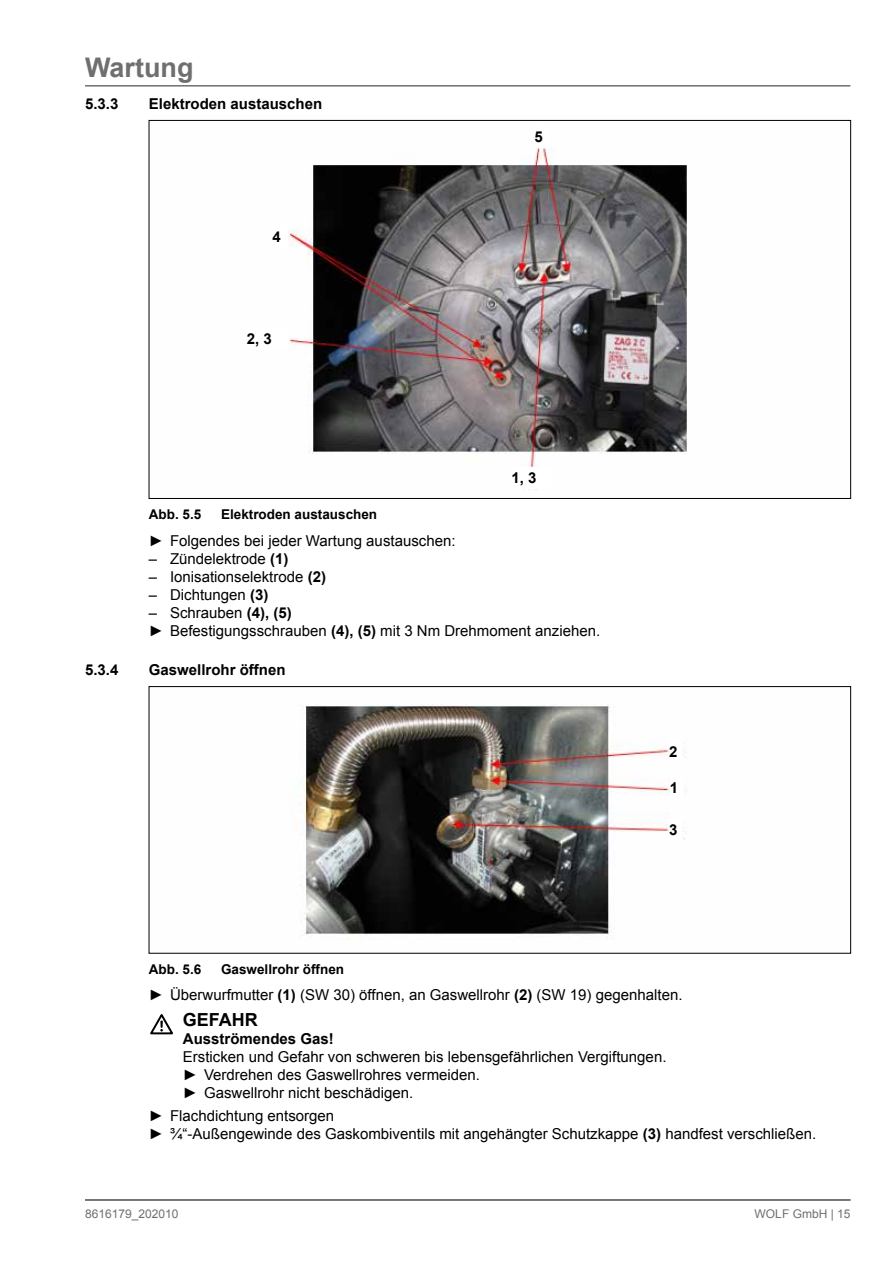
<style>
.page{position:relative;width:893px;height:1263px;background:#fff}
.page>*{position:absolute;margin:0;border:0;box-sizing:border-box;transform-origin:0 0}
.t1{font:700 27px "Arial";color:#706f6f}
.t2{font:700 18px "Arial";color:#000}
.t3{font:15px/18px "Arial";color:#000}
.t4{font:700 15px "Arial";color:#000}
.t5{font:700 13.5px "Arial";color:#000}
.t6{font:12px "Arial";color:#706f6f}
.s1{font-weight:700}
</style>
<div class="page">
<hr style="left:85px;top:85px;width:765px;height:2px;background:#706f6f">
<hr style="left:85px;top:1199px;width:765px;height:2px;background:#706f6f">
<img style="left:289px;top:144px;width:398px;height:346px">
<div style="left:511px;top:467px;width:41px;height:21px;background:#fff"></div>
<div style="left:534px;top:126px;width:16px;height:21px;background:#fff"></div>
<img style="left:302px;top:704px;width:385px;height:235px">
<div style="left:149px;top:686px;width:702px;height:267px;border:1px solid #000"></div>
<div style="left:669px;top:741px;width:13px;height:21px;background:#fff"></div>
<div style="left:670px;top:776px;width:13px;height:22px;background:#fff"></div>
<div style="left:669px;top:819px;width:13px;height:21px;background:#fff"></div>
<svg style="left:150px;top:1014px;width:23px;height:21px"></svg>
<h1 class="t1" style="left:85px;top:49px;width:110px">Wartung</h1>
<p class="t4" style="left:85px;top:93px;width:35px">5.3.3</p>
<p class="t4" style="left:149px;top:93px;width:175px">Elektroden austauschen</p>
<p class="t4" style="left:272px;top:226px;width:10px">4</p>
<p class="t4" style="left:247px;top:328px;width:27px">2, 3</p>
<p class="t4" style="left:534px;top:127px;width:10px">5</p>
<p class="t4" style="left:511px;top:468px;width:27px">1, 3</p>
<p class="t5" style="left:149px;top:505px;width:54px">Abb. 5.5</p>
<p class="t5" style="left:221px;top:505px;width:158px">Elektroden austauschen</p>
<p class="t3" style="left:149px;top:531px;width:308px">► Folgendes bei jeder Wartung austauschen:</p>
<p class="t3" style="left:149px;top:549px;width:141px">– Zündelektrode <span class="s1">(1)</span></p>
<p class="t3" style="left:149px;top:567px;width:179px">– Ionisationselektrode <span class="s1">(2)</span></p>
<p class="t3" style="left:149px;top:585px;width:121px">– Dichtungen <span class="s1">(3)</span></p>
<p class="t3" style="left:149px;top:603px;width:453px">– Schrauben <span class="s1">(4), (5)<br></span>► Befestigungsschrauben <span class="s1">(4), (5)</span> mit 3 Nm Drehmoment anziehen.</p>
<p class="t4" style="left:85px;top:660px;width:35px">5.3.4</p>
<p class="t4" style="left:149px;top:660px;width:138px">Gaswellrohr öffnen</p>
<p class="t4" style="left:669px;top:742px;width:10px">2</p>
<p class="t4" style="left:670px;top:777px;width:10px">1</p>
<p class="t4" style="left:669px;top:820px;width:10px">3</p>
<p class="t5" style="left:149px;top:960px;width:54px">Abb. 5.6</p>
<p class="t5" style="left:221px;top:960px;width:125px">Gaswellrohr öffnen</p>
<p class="t3" style="left:149px;top:986px;width:535px">► Überwurfmutter <span class="s1">(1)</span> (SW 30) öffnen, an Gaswellrohr <span class="s1">(2)</span> (SW 19) gegenhalten.</p>
<p class="t2" style="left:183px;top:1008px;width:76px">GEFAHR</p>
<p class="t4" style="left:183px;top:1029px;width:152px">Ausströmendes Gas!</p>
<p class="t3" style="left:183px;top:1048px;width:485px">Ersticken und Gefahr von schweren bis lebensgefährlichen Vergiftungen. ► Verdrehen des Gaswellrohres vermeiden.<br>► Gaswellrohr nicht beschädigen.</p>
<p class="t3" style="left:149px;top:1106px;width:669px">► Flachdichtung entsorgen<br>► ¾“-Außengewinde des Gaskombiventils mit angehängter Schutzkappe <span class="s1">(3)</span> handfest verschließen.</p>
<p class="t6" style="left:85px;top:1205px;width:95px">8616179_202010</p>
<p class="t6" style="left:755px;top:1205px;width:97px">WOLF GmbH | 15</p>
</div>
